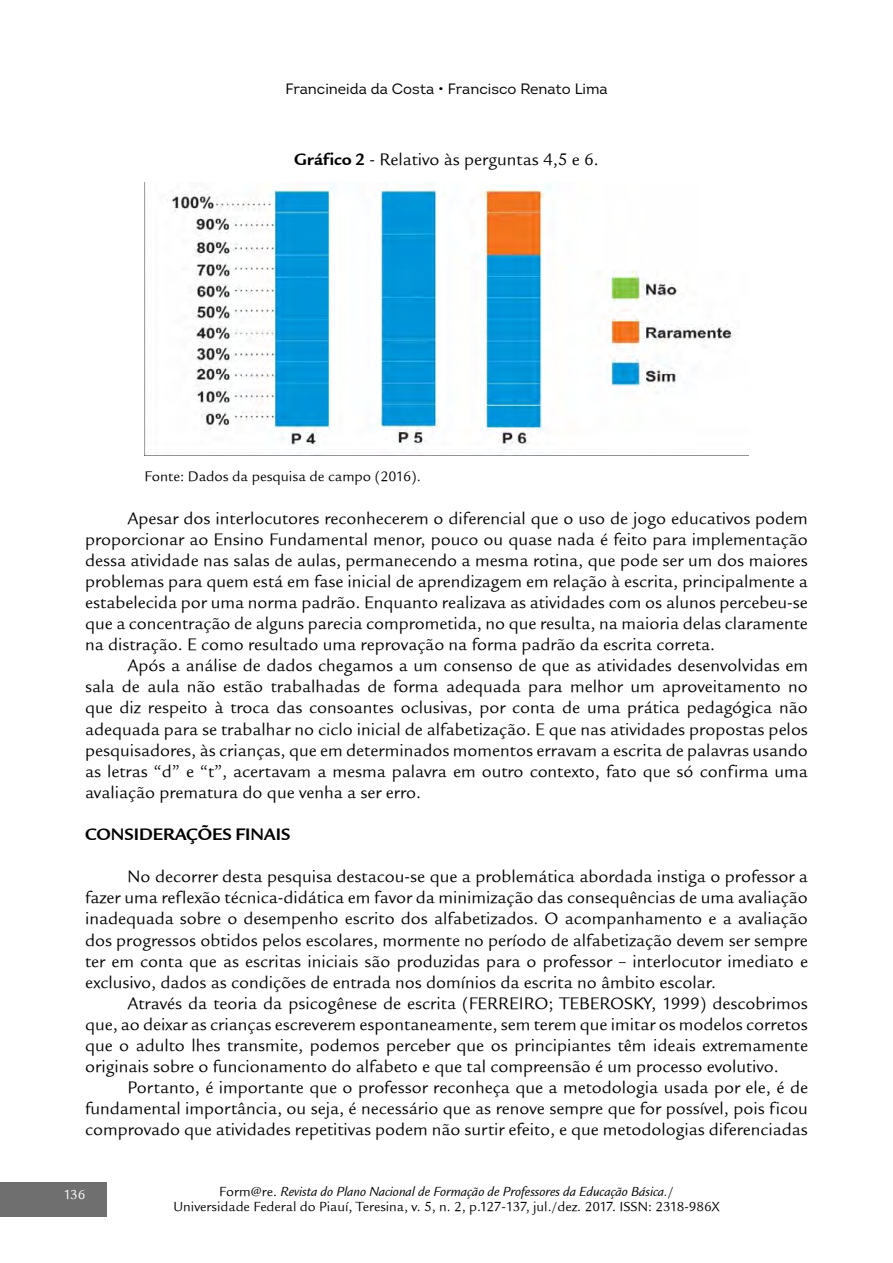
<style>
.page{position:relative;width:893px;height:1263px;background:#fff}
.page>*{position:absolute;margin:0;border:0;box-sizing:border-box;transform-origin:0 0}
.t1{font:18px/21.1px "Legacy Sans ITCTT Book";color:#000;text-align:justify}
.t2{font:18px "Legacy Sans ITCTT Bold";color:#000}
.t3{font:15px "Intro";color:#000}
.t4{font:15px "Legacy Sans ITCTT Book";color:#000}
.t5{font:14.25px/15px "Legacy Sans ITCTT Book";color:#000;text-align:center}
.t6{font:14.25px "Legacy Sans ITCTT Book";color:#fff}
.s1{font-family:"Legacy Sans ITCTT Bold"}
.s2{font-style:italic}
</style>
<div class="page">
<div style="left:0;top:1183px;width:107px;height:34px;background:#706f6f"></div>
<img style="left:144px;top:183px;width:590px;height:272px">
<p class="t3" style="left:285px;top:80px;width:324px">Francineida da Costa • Francisco Renato Lima</p>
<p class="t1" style="left:294px;top:149px;width:306px"><span class="s1">Gráfico 2</span> - Relativo às perguntas 4,5 e 6.</p>
<p class="t4" style="left:145px;top:468px;width:278px">Fonte: Dados da pesquisa de campo (2016).</p>
<p class="t1" style="left:85px;top:507px;width:724px;text-indent:43px">Apesar dos interlocutores reconhecerem o diferencial que o uso de jogo educativos podem proporcionar ao Ensino Fundamental menor, pouco ou quase nada é feito para implementação dessa atividade nas salas de aulas, permanecendo a mesma rotina, que pode ser um dos maiores problemas para quem está em fase inicial de aprendizagem em relação à escrita, principalmente a estabelecida por uma norma padrão. Enquanto realizava as atividades com os alunos percebeu-se que a concentração de alguns parecia comprometida, no que resulta, na maioria delas claramente na distração. E como resultado uma reprovação na forma padrão da escrita correta.</p>
<p class="t1" style="left:85px;top:655px;width:724px;text-indent:43px">Após a análise de dados chegamos a um consenso de que as atividades desenvolvidas em sala de aula não estão trabalhadas de forma adequada para melhor um aproveitamento no que diz respeito à troca das consoantes oclusivas, por conta de uma prática pedagógica não adequada para se trabalhar no ciclo inicial de alfabetização. E que nas atividades propostas pelos pesquisadores, às crianças, que em determinados momentos erravam a escrita de palavras usando as letras “d” e “t”, acertavam a mesma palavra em outro contexto, fato que só confirma uma avaliação prematura do que venha a ser erro.</p>
<p class="t2" style="left:85px;top:824px;width:207px">CONSIDERAÇÕES FINAIS</p>
<p class="t1" style="left:85px;top:866px;width:724px;text-indent:43px">No decorrer desta pesquisa destacou-se que a problemática abordada instiga o professor a fazer uma reflexão técnica-didática em favor da minimização das consequências de uma avaliação inadequada sobre o desempenho escrito dos alfabetizados. O acompanhamento e a avaliação dos progressos obtidos pelos escolares, mormente no período de alfabetização devem ser sempre ter em conta que as escritas iniciais são produzidas para o professor – interlocutor imediato e exclusivo, dados as condições de entrada nos domínios da escrita no âmbito escolar.</p>
<p class="t1" style="left:85px;top:993px;width:724px;text-indent:43px">Através da teoria da psicogênese de escrita (FERREIRO; TEBEROSKY, 1999) descobrimos que, ao deixar as crianças escreverem espontaneamente, sem terem que imitar os modelos corretos que o adulto lhes transmite, podemos perceber que os principiantes têm ideais extremamente originais sobre o funcionamento do alfabeto e que tal compreensão é um processo evolutivo.</p>
<p class="t1" style="left:85px;top:1077px;width:724px;text-indent:43px">Portanto, é importante que o professor reconheça que a metodologia usada por ele, é de fundamental importância, ou seja, é necessário que as renove sempre que for possível, pois ficou comprovado que atividades repetitivas podem não surtir efeito, e que metodologias diferenciadas</p>
<p class="t6" style="left:63px;top:1186px;width:24px">136</p>
<p class="t5" style="left:174px;top:1184px;width:547px">Form@re. <span class="s2">Revista do Plano Nacional de Formação de Professores da Educação Básica.</span>/<br>Universidade Federal do Piauí, Teresina, v. 5, n. 2, p.127-137, jul./dez. 2017. ISSN: 2318-986X</p>
</div>
